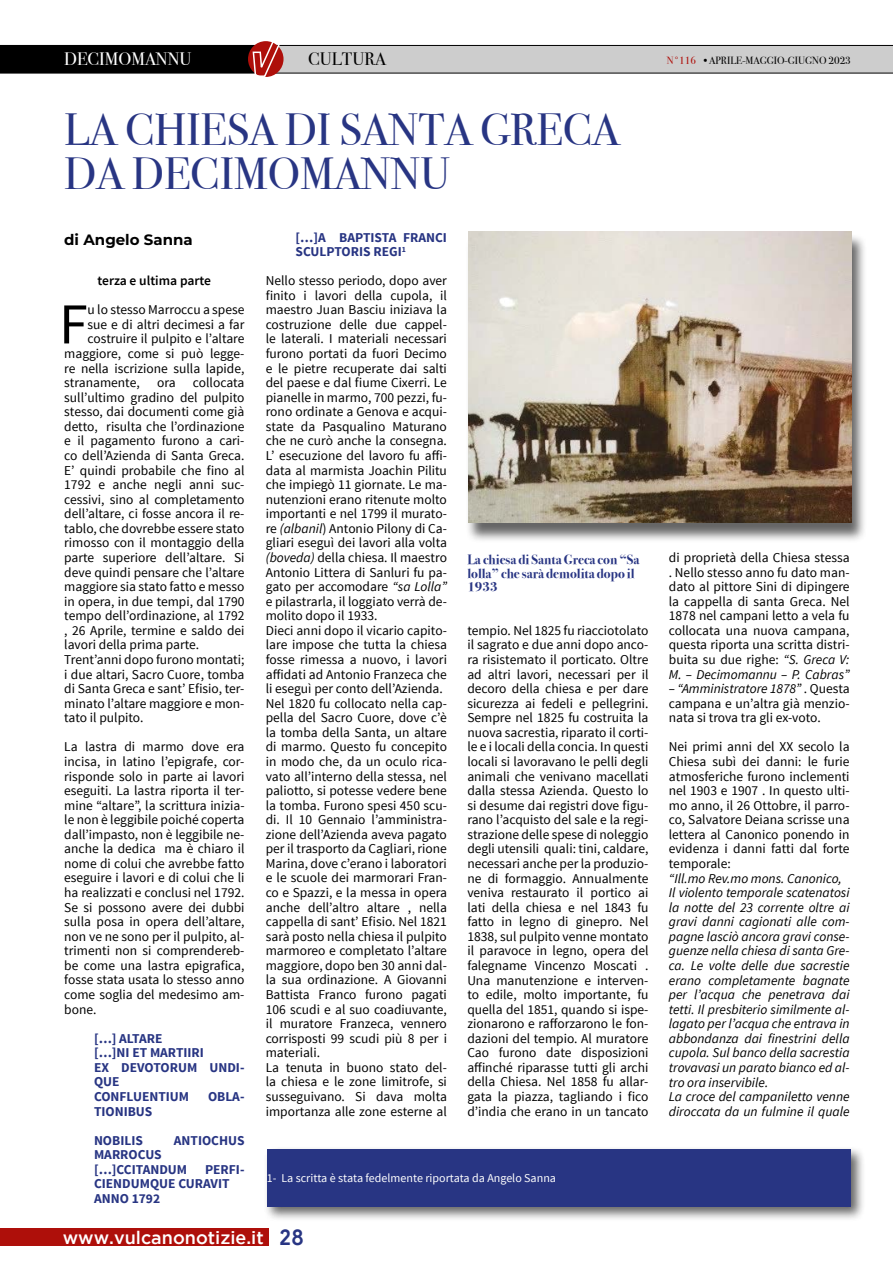
<style>
.page{position:relative;width:893px;height:1263px;background:#fff}
.page>*{position:absolute;margin:0;border:0;box-sizing:border-box;transform-origin:0 0}
.t1{font:57.9px "Source Sans Pro";color:#000}
.t2{font:45px/43.5px "Bodoni Svty Two ITCTT";color:#283583}
.t3{font:500 18px "Gotham";color:#fff}
.t4{font:18px "Bodoni Svty Two ITCTT";color:#fff}
.t5{font:18px "Bodoni Svty Two ITCTT";color:#000}
.t6{font:700 15px "Montserrat";color:#000}
.t7{font:13.5px/14.5px "Source Sans Pro";color:#000;text-align:justify}
.t8{font:italic 13.5px/14.5px "Source Sans Pro";color:#000}
.t9{font:700 13.5px/14.5px "Source Sans Pro";color:#283583}
.t10{font:700 13.5px/13.5px "Bodoni Svty Two ITCTT";color:#283583}
.t11{font:600 13.5px "Source Sans Pro";color:#000}
.t12{font:12px "Source Sans Pro";color:#fff}
.t13{font:10.5px "Bodoni Svty Two ITCTT";color:#000}
.s1{color:#ae0f0a}
.s2{font-style:italic}
.s3{font-family:"Drystick";font-weight:600;font-size:21px;color:#283583}
</style>
<div class="page">
<div style="left:0;top:1229px;width:269px;height:17px;background:#ae0f0a"></div>
<div style="left:266px;top:45px;width:627px;height:28px;background:#cdcdcd"></div>
<hr style="left:0;top:45px;width:893px;height:1px;background:#000">
<hr style="left:0;top:73px;width:893px;height:1px;background:#000">
<div style="left:0;top:45px;width:266px;height:28px;background:#000"></div>
<div style="left:248px;top:41px;width:36px;height:36px;background:#ae0f0a;border-radius:50%"></div>
<svg style="left:252px;top:41px;width:31px;height:36px"></svg>
<div style="left:465px;top:233px;width:402px;height:310px;background:#000;opacity:.6"></div>
<img style="left:468px;top:231px;width:383px;height:292px">
<div style="left:264px;top:1146px;width:602px;height:75px;background:#000;opacity:.6"></div>
<div style="left:267px;top:1149px;width:583px;height:57px;background:#283583"></div>
<h3 class="t4" style="left:64px;top:44px;width:129px">DECIMOMANNU</h3>
<h3 class="t5" style="left:308px;top:44px;width:79px">CULTURA</h3>
<p class="t13" style="left:667px;top:52px;width:186px"><span class="s1">N°116</span> •APRILE-MAGGIO-GIUGNO 2023</p>
<h2 class="t2" style="left:64px;top:103px;width:557px">LA CHIESA DI SANTA GRECA<br>DA DECIMOMANNU</h2>
<p class="t6" style="left:64px;top:229px;width:130px">di Angelo Sanna</p>
<p class="t11" style="left:98px;top:272px;width:115px">terza e ultima parte</p>
<h1 class="t1" style="left:59px;top:288px;width:30px">F</h1>
<p class="t7" style="left:88px;top:303px;width:158px">u lo stesso Marroccu a spese</p>
<p class="t7" style="left:88px;top:317px;width:158px">sue e di altri decimesi a far</p>
<p class="t7" style="left:88px;top:332px;width:158px">costruire il pulpito e l’altare</p>
<p class="t7" style="left:64px;top:346px;width:182px">maggiore, come si può legge-</p>
<p class="t7" style="left:64px;top:361px;width:182px">re nella iscrizione sulla lapide,</p>
<p class="t7" style="left:64px;top:376px;width:77px">stranamente,</p>
<p class="t7" style="left:157px;top:376px;width:20px">ora</p>
<p class="t7" style="left:64px;top:376px;width:182px;text-align:left;text-indent:129px">collocata sull’ultimo gradino del pulpito stesso, dai documenti come già detto, risulta che l’ordinazione e il pagamento furono a cari&shy;co dell’Azienda di Santa Greca.<br>E’ quindi probabile che fino al<br>1792 e anche negli anni suc&shy;cessivi, sino al completamento dell’altare, ci fosse ancora il re&shy;tablo, che dovrebbe essere stato rimosso con il montaggio della parte superiore dell’altare. Si deve quindi pensare che l’altare maggiore sia stato fatto e messo in opera, in due tempi, dal 1790 tempo dell’ordinazione, al 1792 , 26 Aprile, termine e saldo dei lavori della prima parte.<br>Trent’anni dopo furono montati; i due altari, Sacro Cuore, tomba di Santa Greca e sant’ Efisio, ter&shy;minato l’altare maggiore e mon&shy;tato il pulpito.</p>
<p class="t7" style="left:64px;top:740px;width:182px">La lastra di marmo dove era incisa, in latino l’epigrafe, cor&shy;risponde solo in parte ai lavori eseguiti. La lastra riporta il ter&shy;mine “altare”, la scrittura inizia&shy;le non è leggibile poiché coperta dall’impasto, non è leggibile ne&shy;anche la dedica ma è chiaro il nome di colui che avrebbe fatto eseguire i lavori e di colui che li ha realizzati e conclusi nel 1792.<br>Se si possono avere dei dubbi sulla posa in opera dell’altare, non ve ne sono per il pulpito, al&shy;trimenti non si comprendereb&shy;be come una lastra epigrafica, fosse stata usata lo stesso anno come soglia del medesimo am&shy;bone.</p>
<p class="t9" style="left:94px;top:1031px;width:152px">[…] ALTARE<br>[…]NI ET MARTIIRI<br>EX DEVOTORUM UNDI-<br>QUE<br>CONFLUENTIUM</p>
<p class="t9" style="left:208px;top:1090px;width:38px">OBLA-</p>
<p class="t9" style="left:94px;top:1097px;width:60px;line-height:29.1px">TIONIBUS<br>NOBILIS</p>
<p class="t9" style="left:174px;top:1133px;width:72px">ANTIOCHUS</p>
<p class="t9" style="left:94px;top:1148px;width:95px">MARROCUS […]CCITANDUM</p>
<p class="t9" style="left:94px;top:1162px;width:152px;text-indent:111px">PERFI-<br>CIENDUMQUE CURAVIT<br>ANNO 1792</p>
<p class="t9" style="left:296px;top:230px;width:153px">[…]A BAPTISTA FRANCI<br>SCULPTORIS REGI<sup>1</sup></p>
<p class="t7" style="left:266px;top:274px;width:183px;text-align:left">Nello stesso periodo, dopo aver finito i lavori della cupola, il maestro Juan Basciu iniziava la costruzione delle due cappel&shy;le laterali. I materiali necessari furono portati da fuori Decimo e le pietre recuperate dai salti del paese e dal fiume Cixerri. Le pianelle in marmo, 700 pezzi, fu&shy;rono ordinate a Genova e acqui&shy;state da Pasqualino Maturano che ne curò anche la consegna.<br>L’ esecuzione del lavoro fu affi&shy;data al marmista Joachin Pilitu che impiegò 11 giornate. Le ma&shy;nutenzioni erano ritenute molto importanti e nel 1799 il murato&shy;re <span class="s2">(albanil</span>) Antonio Pilony di Ca&shy;gliari eseguì dei lavori alla volta <span class="s2">(boveda)</span> della chiesa. Il maestro<br>Antonio Littera di Sanluri fu pa&shy;gato per accomodare <span class="s2">“sa Lolla” </span>e pilastrarla, il loggiato verrà de&shy;molito dopo il 1933.<br>Dieci anni dopo il vicario capito&shy;lare impose che tutta la chiesa fosse rimessa a nuovo, i lavori affidati ad Antonio Franzeca che li eseguì per conto dell’Azienda.<br>Nel 1820 fu collocato nella cap&shy;pella del Sacro Cuore, dove c’è la tomba della Santa, un altare di marmo. Questo fu concepito in modo che, da un oculo rica&shy;vato all’interno della stessa, nel paliotto, si potesse vedere bene la tomba. Furono spesi 450 scu&shy;di. Il 10 Gennaio l’amministra&shy;zione dell’Azienda aveva pagato per il trasporto da Cagliari, rione<br>Marina, dove c’erano i laboratori e le scuole dei marmorari Fran&shy;co e Spazzi, e la messa in opera anche dell’altro altare , nella cappella di sant’ Efisio. Nel 1821 sarà posto nella chiesa il pulpito marmoreo e completato l’altare maggiore, dopo ben 30 anni dal&shy;la sua ordinazione. A Giovanni<br>Battista Franco furono pagati<br>106 scudi e al suo coadiuvante, il muratore Franzeca, vennero corrisposti 99 scudi più 8 per i materiali.<br>La tenuta in buono stato del&shy;la chiesa e le zone limitrofe, si susseguivano. Si dava molta importanza alle zone esterne al</p>
<p class="t10" style="left:467px;top:552px;width:174px">La chiesa di Santa Greca con “Sa lolla” che sarà demolita dopo il<br>1933</p>
<p class="t7" style="left:467px;top:623px;width:183px">tempio. Nel 1825 fu riacciotolato il sagrato e due anni dopo anco&shy;ra risistemato il porticato. Oltre ad altri lavori, necessari per il decoro della chiesa e per dare sicurezza ai fedeli e pellegrini.<br>Sempre nel 1825 fu costruita la nuova sacrestia, riparato il corti&shy;le e i locali della concia. In questi locali si lavoravano le pelli degli animali che venivano macellati dalla stessa Azienda. Questo lo si desume dai registri dove figu&shy;rano l’acquisto del sale e la regi&shy;strazione delle spese di noleggio degli utensili quali: tini, caldare, necessari anche per la produzio&shy;ne di formaggio. Annualmente veniva restaurato il portico ai lati della chiesa e nel 1843 fu fatto in legno di ginepro. Nel 1838, sul pulpito venne montato il paravoce in legno, opera del falegname Vincenzo Moscati .<br>Una manutenzione e interven&shy;to edile, molto importante, fu quella del 1851, quando si ispe&shy;zionarono e rafforzarono le fon&shy;dazioni del tempio. Al muratore Cao furono date disposizioni affinché riparasse tutti gli archi della Chiesa. Nel 1858 fu allar&shy;gata la piazza, tagliando i fico d’india che erano in un tancato</p>
<p class="t12" style="left:267px;top:1171px;width:291px">1- La scritta è stata fedelmente riportata da Angelo Sanna</p>
<h3 class="t3" style="left:63px;top:1228px;width:243px">www.vulcanonotizie.it <span class="s3">28</span></h3>
<p class="t7" style="left:669px;top:550px;width:182px">di proprietà della Chiesa stessa . Nello stesso anno fu dato man&shy;dato al pittore Sini di dipingere la cappella di santa Greca. Nel 1878 nel campani letto a vela fu collocata una nuova campana, questa riporta una scritta distri&shy;buita su due righe: <span class="s2">“S. Greca V:<br>M. – Decimomannu – P. Cabras”</span></p>
<p class="t7" style="left:669px;top:682px;width:182px"><span class="s2">– “Amministratore 1878”</span> . Questa campana e un’altra già menzio&shy;nata si trova tra gli ex-voto.</p>
<p class="t7" style="left:669px;top:740px;width:182px">Nei primi anni del XX secolo la Chiesa subì dei danni: le furie atmosferiche furono inclementi nel 1903 e 1907 . In questo ulti&shy;mo anno, il 26 Ottobre, il parro&shy;co, Salvatore Deiana scrisse una lettera al Canonico ponendo in evidenza i danni fatti dal forte temporale:</p>
<p class="t8" style="left:669px;top:871px;width:182px">“Ill.mo Rev.mo mons. Canonico,<br>Il violento temporale scatenatosi la notte del 23 corrente oltre ai gravi danni cagionati alle com&shy;pagne lasciò ancora gravi conse&shy;guenze nella chiesa di santa Gre&shy;ca. Le volte delle due sacrestie erano completamente bagnate per l’acqua che penetrava dai tetti. Il presbiterio similmente al&shy;lagato per l’acqua che entrava in abbondanza dai finestrini della cupola. Sul banco della sacrestia trovavasi un parato bianco ed al&shy;tro ora inservibile.<br>La croce del campaniletto venne diroccata da un fulmine il quale</p>
</div>
